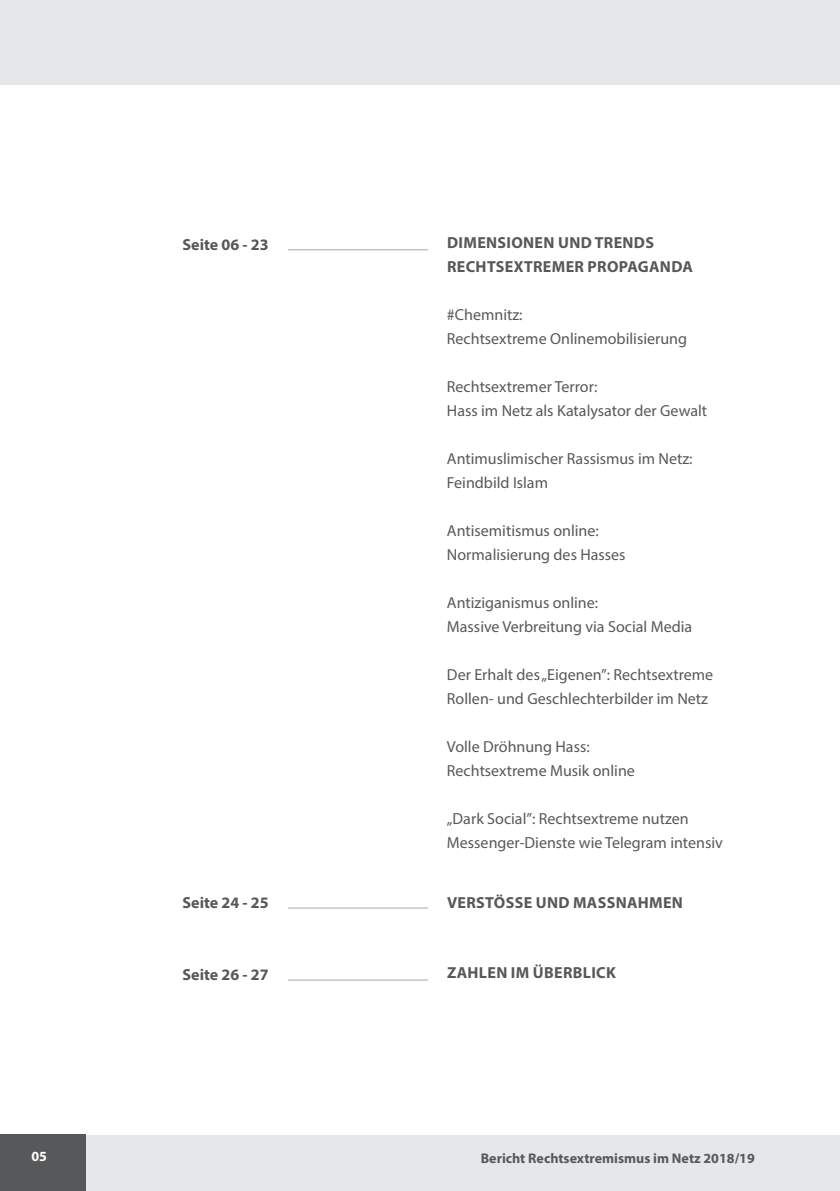
<style>
.page{position:relative;width:840px;height:1191px;background:#fff}
.page>*{position:absolute;margin:0;border:0;box-sizing:border-box;transform-origin:0 0}
.t1{font:16px "Myriad Pro";color:#57585a}
.t2{font:700 16px/24px "Myriad Pro";letter-spacing:.02em;color:#57585a}
.t3{font:700 16px "Myriad Pro";color:#57585a}
.t4{font:700 14px "Myriad Pro";color:#57585a}
.t5{font:700 14px "Myriad Pro";color:#fff}
</style>
<div class="page">
<div style="left:0;top:0;width:839px;height:1191px;background:#e6e7e9"></div>
<div style="left:0;top:85px;width:839px;height:1049px;background:#fff"></div>
<hr style="left:288px;top:249px;width:139px;height:1px;background:#a8a9ad">
<hr style="left:288px;top:907px;width:139px;height:1px;background:#a8a9ad">
<hr style="left:288px;top:979px;width:139px;height:1px;background:#a8a9ad">
<div style="left:0;top:1134px;width:85px;height:57px;background:#57585a"></div>
<p class="t3" style="left:182px;top:234px;width:88px">Seite 06 - 23</p>
<p class="t5" style="left:32px;top:1146px;width:17px">05</p>
<p class="t3" style="left:182px;top:892px;width:88px">Seite 24 - 25</p>
<p class="t3" style="left:182px;top:964px;width:88px">Seite 26 - 27</p>
<p class="t2" style="left:447px;top:230px;width:247px">DIMENSIONEN UND TRENDS<br>RECHTSEXTREMER PROPAGANDA</p>
<p class="t1" style="left:446px;top:305px;width:77px">#Chemnitz:</p>
<p class="t1" style="left:446px;top:329px;width:241px">Rechtsextreme Onlinemobilisierung</p>
<p class="t1" style="left:446px;top:377px;width:152px">Rechtsextremer Terror:</p>
<p class="t1" style="left:446px;top:401px;width:261px">Hass im Netz als Katalysator der Gewalt</p>
<p class="t1" style="left:446px;top:449px;width:247px">Antimuslimischer Rassismus im Netz:</p>
<p class="t1" style="left:446px;top:473px;width:102px">Feindbild Islam</p>
<p class="t1" style="left:446px;top:521px;width:153px">Antisemitismus online:</p>
<p class="t1" style="left:446px;top:545px;width:180px">Normalisierung des Hasses</p>
<p class="t1" style="left:446px;top:593px;width:153px">Antiziganismus online:</p>
<p class="t1" style="left:446px;top:617px;width:246px">Massive Verbreitung via Social Media</p>
<p class="t1" style="left:446px;top:665px;width:268px">Der Erhalt des „Eigenen”: Rechtsextreme</p>
<p class="t1" style="left:446px;top:689px;width:262px">Rollen- und Geschlechterbilder im Netz</p>
<p class="t1" style="left:446px;top:737px;width:144px">Volle Dröhnung Hass:</p>
<p class="t1" style="left:446px;top:761px;width:189px">Rechtsextreme Musik online</p>
<p class="t1" style="left:446px;top:809px;width:243px">„Dark Social”: Rechtsextreme nutzen</p>
<p class="t1" style="left:446px;top:833px;width:277px">Messenger-Dienste wie Telegram intensiv</p>
<p class="t2" style="left:447px;top:890px;width:237px">VERSTÖSSE UND MASSNAHMEN</p>
<p class="t2" style="left:447px;top:960px;width:170px">ZAHLEN IM ÜBERBLICK</p>
<p class="t4" style="left:480px;top:1149px;width:275px">Bericht Rechtsextremismus im Netz 2018/19</p>
</div>
